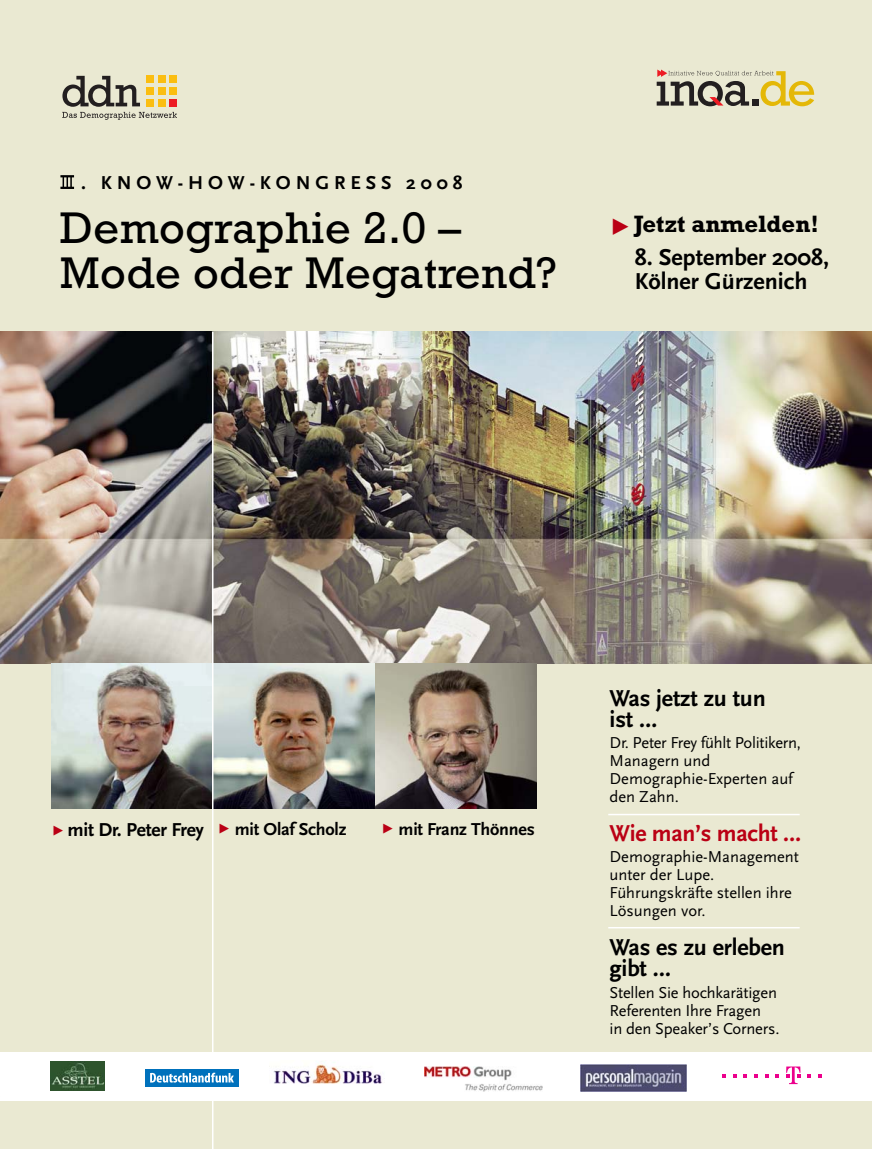
<style>
.page{position:relative;width:872px;height:1149px;background:#fff}
.page>*{position:absolute;margin:0;border:0;box-sizing:border-box;transform-origin:0 0}
.t1{font:45px/45px "Rockwell Std";letter-spacing:.01em;color:#000}
.t2{font:700 24px/21px "Scala Sans";letter-spacing:-.005em;color:#000}
.t3{font:700 24px "Rockwell Std";color:#000}
.t4{font:700 24px "Scala Sans";letter-spacing:-.01em;color:#ba0014}
.t5{font:700 19.5px "Scala Sans";letter-spacing:-.01em;color:#000}
.t6{font:700 19.5px "Scala Sans";letter-spacing:.25em;color:#000}
.t7{font:700 18px "Scala Sans";letter-spacing:-.01em;color:#000}
.t8{font:16.5px/18px "Scala Sans";color:#000}
.s1{font-family:"Scala Sans";font-size:22.35px;color:#ba0014}
.s2{font-size:13.5px;color:#ba0014}
.s3{font-size:18px}
</style>
<div class="page">
<div style="left:0;top:0;width:872px;height:1148px;background:#eae9d2"></div>
<img style="left:0;top:332px;width:872px;height:331px">
<svg style="left:656px;top:69px;width:158px;height:37px"></svg>
<svg style="left:62px;top:76px;width:115px;height:44px"></svg>
<div style="left:146px;top:76px;width:7px;height:7px;background:#fbbe11"></div>
<div style="left:146px;top:87px;width:7px;height:8px;background:#fbbe11"></div>
<div style="left:146px;top:99px;width:7px;height:7px;background:#fbbe11"></div>
<div style="left:158px;top:76px;width:7px;height:7px;background:#fbbe11"></div>
<div style="left:158px;top:87px;width:7px;height:8px;background:#fbbe11"></div>
<div style="left:158px;top:99px;width:7px;height:7px;background:#fbbe11"></div>
<div style="left:170px;top:76px;width:7px;height:7px;background:#fbbe11"></div>
<div style="left:170px;top:87px;width:7px;height:8px;background:#fbbe11"></div>
<div style="left:170px;top:99px;width:7px;height:7px;background:#ed1c24"></div>
<hr style="left:608px;top:813px;width:191px;height:2px;background:#fff">
<hr style="left:608px;top:926px;width:191px;height:2px;background:#fff">
<img style="left:374px;top:663px;width:162px;height:145px">
<img style="left:213px;top:663px;width:161px;height:145px">
<img style="left:51px;top:663px;width:161px;height:145px">
<hr style="left:212px;top:332px;width:1px;height:816px;background:#fff">
<svg style="left:60px;top:175px;width:14px;height:14px"></svg>
<div style="left:0;top:1051px;width:872px;height:48px;background:#fff"></div>
<img style="left:580px;top:1064px;width:106px;height:27px">
<img style="left:269px;top:1064px;width:113px;height:20px">
<img style="left:424px;top:1066px;width:119px;height:24px">
<img style="left:51px;top:1061px;width:54px;height:29px">
<svg style="left:743px;top:1074px;width:4px;height:3px"></svg>
<svg style="left:775px;top:1074px;width:4px;height:3px"></svg>
<svg style="left:786px;top:1066px;width:14px;height:17px"></svg>
<svg style="left:807px;top:1074px;width:4px;height:3px"></svg>
<svg style="left:818px;top:1074px;width:4px;height:3px"></svg>
<div style="left:145px;top:1068px;width:93px;height:17px;background:#0071bc"></div>
<svg style="left:150px;top:1072px;width:84px;height:10px"></svg>
<p class="t6" style="left:81px;top:175px;width:383px">. KNOW-HOW-KONGRESS 2008</p>
<h1 class="t1" style="left:60px;top:210px;width:498px">Demographie 2.0 –<br>Mode oder Megatrend?</h1>
<h2 class="t3" style="left:609px;top:210px;width:211px"><span class="s1">Ω</span>Jetzt anmelden!</h2>
<h2 class="t2" style="left:634px;top:247px;width:196px;line-height:24px">8. September 2008,<br>Kölner Gürzenich</h2>
<p class="t5" style="left:51px;top:821px;width:297px"><span class="s2">Ω</span> mit Dr. Peter Frey <span class="s2">Ω</span> <span class="s3">mit Olaf Scholz</span></p>
<p class="t7" style="left:381px;top:821px;width:155px"><span class="s2">Ω</span> mit Franz Thönnes</p>
<h2 class="t2" style="left:609px;top:689px;width:158px">Was jetzt zu tun ist …</h2>
<p class="t8" style="left:609px;top:735px;width:193px">Dr. Peter Frey fühlt Politikern,<br>Managern und<br>Demographie-Experten auf den Zahn.</p>
<h2 class="t4" style="left:609px;top:823px;width:193px">Wie man’s macht …</h2>
<p class="t8" style="left:609px;top:849px;width:191px">Demographie-Management unter der Lupe.<br>Führungskräfte stellen ihre<br>Lösungen vor.</p>
<h2 class="t2" style="left:609px;top:938px;width:177px">Was es zu erleben gibt …</h2>
<p class="t8" style="left:609px;top:984px;width:171px">Stellen Sie hochkarätigen<br>Referenten Ihre Fragen<br>in den Speaker’s Corners.</p>
</div>
